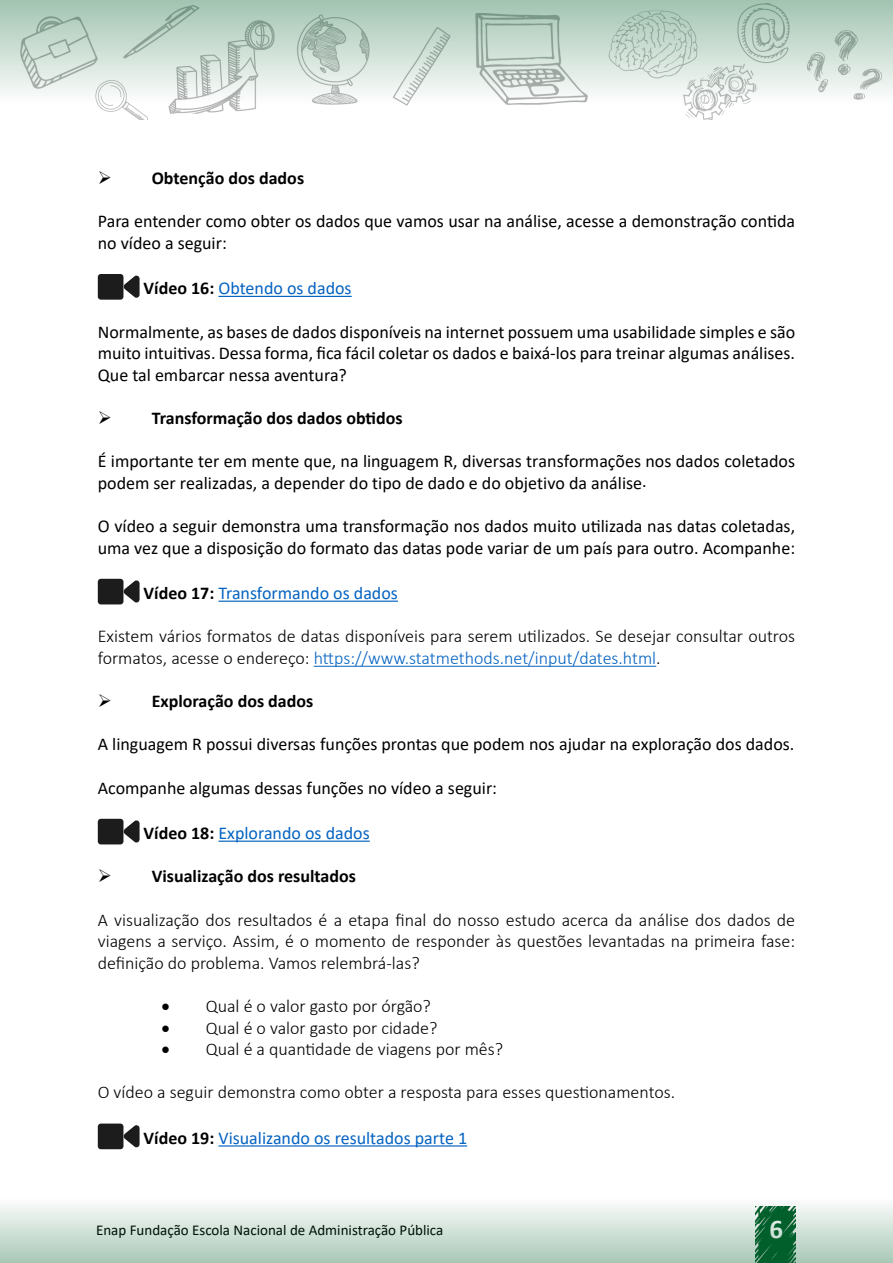
<style>
.page{position:relative;width:893px;height:1263px;background:#fff}
.page>*{position:absolute;margin:0;border:0;box-sizing:border-box;transform-origin:0 0}
.t1{font:700 27px "Calibri";color:#fff}
.t2{font:18px/21.6px "Calibri";color:#000}
.t3{font:300 18px/21.6px "Calibri";color:#000}
.t4{font:18px "Calibri";color:#0563c1}
.t5{font:700 18px "Calibri";color:#000}
.t6{font:15px "Calibri";color:#000}
.s1{font-weight:700;color:#000}
.s2{color:#0563c1}
</style>
<div class="page">
<svg style="left:0;top:0;width:893px;height:120px"></svg>
<svg style="left:0;top:1205px;width:893px;height:58px;background:#c5dace"></svg>
<hr style="left:218px;top:296px;width:134px;height:1px;background:#0563c1">
<hr style="left:218px;top:601px;width:180px;height:1px;background:#0563c1">
<hr style="left:314px;top:666px;width:342px;height:1px;background:#0563c1">
<hr style="left:218px;top:840px;width:152px;height:2px;background:#0563c1">
<hr style="left:218px;top:1145px;width:249px;height:1px;background:#0563c1">
<div style="left:98px;top:274px;width:25px;height:26px;background:#1c1c1c;border-radius:3px"></div>
<svg style="left:123px;top:275px;width:17px;height:23px"></svg>
<div style="left:98px;top:579px;width:25px;height:25px;background:#1c1c1c;border-radius:3px"></div>
<svg style="left:123px;top:580px;width:17px;height:23px"></svg>
<div style="left:98px;top:819px;width:25px;height:25px;background:#1c1c1c;border-radius:3px"></div>
<svg style="left:123px;top:820px;width:17px;height:23px"></svg>
<div style="left:98px;top:1123px;width:25px;height:26px;background:#1c1c1c;border-radius:3px"></div>
<svg style="left:123px;top:1125px;width:17px;height:23px"></svg>
<p class="t5" style="left:98px;top:165px;width:208px">➢ Obtenção dos dados</p>
<p class="t2" style="left:98px;top:210px;width:699px">Para entender como obter os dados que vamos usar na análise, acesse a demonstração contida no vídeo a seguir:</p>
<p class="t4" style="left:144px;top:276px;width:209px"><span class="s1">Vídeo 16:</span> Obtendo os dados</p>
<p class="t2" style="left:98px;top:320px;width:699px;text-align:justify">Normalmente, as bases de dados disponíveis na internet possuem uma usabilidade simples e são muito intuitivas. Dessa forma, fica fácil coletar os dados e baixá-los para treinar algumas análises.<br>Que tal embarcar nessa aventura?</p>
<p class="t5" style="left:98px;top:405px;width:306px">➢ Transformação dos dados obtidos</p>
<p class="t2" style="left:98px;top:450px;width:699px">É importante ter em mente que, na linguagem R, diversas transformações nos dados coletados podem ser realizadas, a depender do tipo de dado e do objetivo da análise.</p>
<p class="t2" style="left:98px;top:515px;width:699px">O vídeo a seguir demonstra uma transformação nos dados muito utilizada nas datas coletadas, uma vez que a disposição do formato das datas pode variar de um país para outro. Acompanhe:</p>
<p class="t4" style="left:144px;top:581px;width:256px"><span class="s1">Vídeo 17:</span> Transformando os dados</p>
<p class="t3" style="left:98px;top:625px;width:699px">Existem vários formatos de datas disponíveis para serem utilizados. Se desejar consultar outros formatos, acesse o endereço: <span class="s2">https://www.statmethods.net/input/dates.html</span>.</p>
<p class="t5" style="left:98px;top:688px;width:217px">➢ Exploração dos dados</p>
<p class="t2" style="left:98px;top:733px;width:698px">A linguagem R possui diversas funções prontas que podem nos ajudar na exploração dos dados.</p>
<p class="t2" style="left:98px;top:776px;width:401px">Acompanhe algumas dessas funções no vídeo a seguir:</p>
<p class="t4" style="left:144px;top:821px;width:228px"><span class="s1">Vídeo 18:</span> Explorando os dados</p>
<p class="t5" style="left:98px;top:864px;width:260px">➢ Visualização dos resultados</p>
<p class="t3" style="left:98px;top:908px;width:699px;text-align:justify">A visualização dos resultados é a etapa final do nosso estudo acerca da análise dos dados de viagens a serviço. Assim, é o momento de responder às questões levantadas na primeira fase: definição do problema. Vamos relembrá-las?</p>
<p class="t3" style="left:162px;top:995px;width:271px">• Qual é o valor gasto por órgão?</p>
<p class="t3" style="left:162px;top:1016px;width:277px">• Qual é o valor gasto por cidade?</p>
<p class="t3" style="left:162px;top:1038px;width:343px">• Qual é a quantidade de viagens por mês?</p>
<p class="t3" style="left:98px;top:1081px;width:579px">O vídeo a seguir demonstra como obter a resposta para esses questionamentos.</p>
<p class="t4" style="left:144px;top:1125px;width:325px"><span class="s1">Vídeo 19:</span> Visualizando os resultados parte 1</p>
<p class="t6" style="left:96px;top:1220px;width:349px">Enap Fundação Escola Nacional de Administração Pública</p>
<h1 class="t1" style="left:769px;top:1210px;width:15px">6</h1>
</div>
